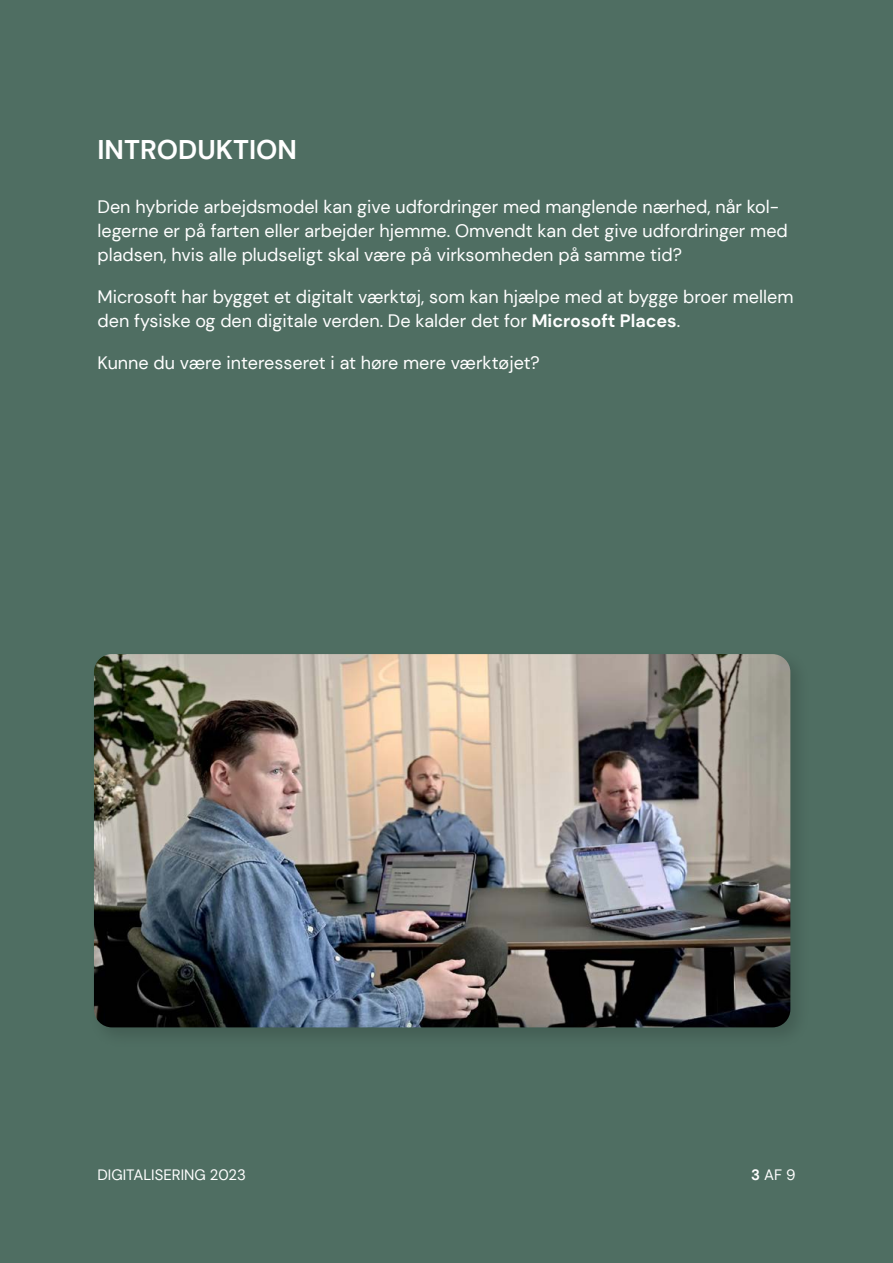
<style>
.page{position:relative;width:893px;height:1263px;background:#4f6e62}
.page>*{position:absolute;margin:0;border:0;box-sizing:border-box;transform-origin:0 0}
.t1{font:700 27px "DM Sans";color:#fff}
.t2{font:18px/24px "DM Sans";color:#fff}
.t3{font:15px "DM Sans";color:#fff}
.s1{font-weight:700}
</style>
<div class="page">
<div style="left:88px;top:648px;width:723px;height:400px;background:#4c6a5e"></div>
<img style="left:94px;top:654px;width:696px;height:373px">
<h1 class="t1" style="left:98px;top:133px;width:201px">INTRODUKTION</h1>
<p class="t2" style="left:98px;top:195px;width:692px">Den hybride arbejdsmodel kan give udfordringer med manglende nærhed, når kol&shy;legerne er på farten eller arbejder hjemme. Omvendt kan det give udfordringer med pladsen, hvis alle pludseligt skal være på virksomheden på samme tid?</p>
<p class="t2" style="left:98px;top:285px;width:697px">Microsoft har bygget et digitalt værktøj, som kan hjælpe med at bygge broer mellem den fysiske og den digitale verden. De kalder det for <span class="s1">Microsoft Places</span>.</p>
<p class="t2" style="left:98px;top:351px;width:444px">Kunne du være interesseret i at høre mere værktøjet?</p>
<p class="t3" style="left:98px;top:1166px;width:150px">DIGITALISERING 2023</p>
<p class="t3" style="left:751px;top:1166px;width:46px"><span class="s1">3</span> AF 9</p>
</div>
